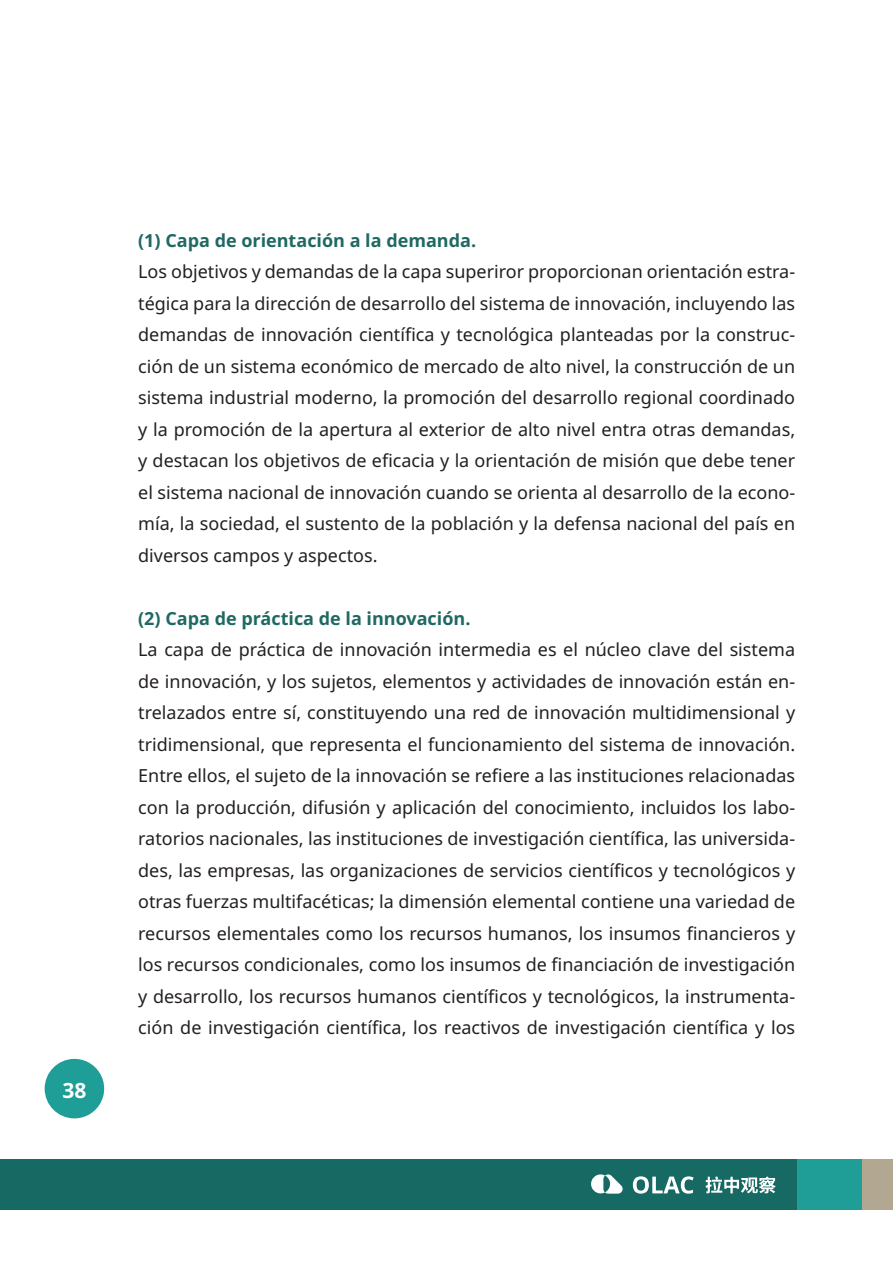
<style>
.page{position:relative;width:893px;height:1263px;background:#fff}
.page>*{position:absolute;margin:0;border:0;box-sizing:border-box;transform-origin:0 0}
.t1{font:700 21px "Noto Sans";color:#fff}
.t2{font:18px/31.5px "Noto Sans";color:#231f20;text-align:justify}
.t3{font:700 18px "Noto Sans";color:#1f6963}
</style>
<div class="page">
<div style="left:0;top:1159px;width:863px;height:50px;background:#176964"></div>
<div style="left:797px;top:1159px;width:66px;height:50px;background:#1f9d97"></div>
<div style="left:863px;top:1159px;width:30px;height:50px;background:#b2a892"></div>
<svg style="left:633px;top:1176px;width:61px;height:17px"></svg>
<svg style="left:591px;top:1174px;width:32px;height:19px"></svg>
<svg style="left:705px;top:1176px;width:71px;height:17px"></svg>
<svg style="left:45px;top:1059px;width:59px;height:59px"></svg>
<p class="t1" style="left:62px;top:1075px;width:26px">38</p>
<p class="t3" style="left:138px;top:227px;width:339px">(1) Capa de orientación a la demanda.</p>
<p class="t2" style="left:138px;top:256px;width:658px">Los objetivos y demandas de la capa superiror proporcionan orientación estra&shy;tégica para la dirección de desarrollo del sistema de innovación, incluyendo las demandas de innovación científica y tecnológica planteadas por la construc&shy;ción de un sistema económico de mercado de alto nivel, la construcción de un sistema industrial moderno, la promoción del desarrollo regional coordinado y la promoción de la apertura al exterior de alto nivel entra otras demandas, y destacan los objetivos de eficacia y la orientación de misión que debe tener el sistema nacional de innovación cuando se orienta al desarrollo de la econo&shy;mía, la sociedad, el sustento de la población y la defensa nacional del país en diversos campos y aspectos.</p>
<p class="t3" style="left:138px;top:605px;width:334px">(2) Capa de práctica de la innovación.</p>
<p class="t2" style="left:138px;top:634px;width:658px">La capa de práctica de innovación intermedia es el núcleo clave del sistema de innovación, y los sujetos, elementos y actividades de innovación están en&shy;trelazados entre sí, constituyendo una red de innovación multidimensional y tridimensional, que representa el funcionamiento del sistema de innovación.<br>Entre ellos, el sujeto de la innovación se refiere a las instituciones relacionadas con la producción, difusión y aplicación del conocimiento, incluidos los labo&shy;ratorios nacionales, las instituciones de investigación científica, las universida&shy;des, las empresas, las organizaciones de servicios científicos y tecnológicos y otras fuerzas multifacéticas; la dimensión elemental contiene una variedad de recursos elementales como los recursos humanos, los insumos financieros y los recursos condicionales, como los insumos de financiación de investigación y desarrollo, los recursos humanos científicos y tecnológicos, la instrumenta&shy;ción de investigación científica, los reactivos de investigación científica y los</p>
</div>
